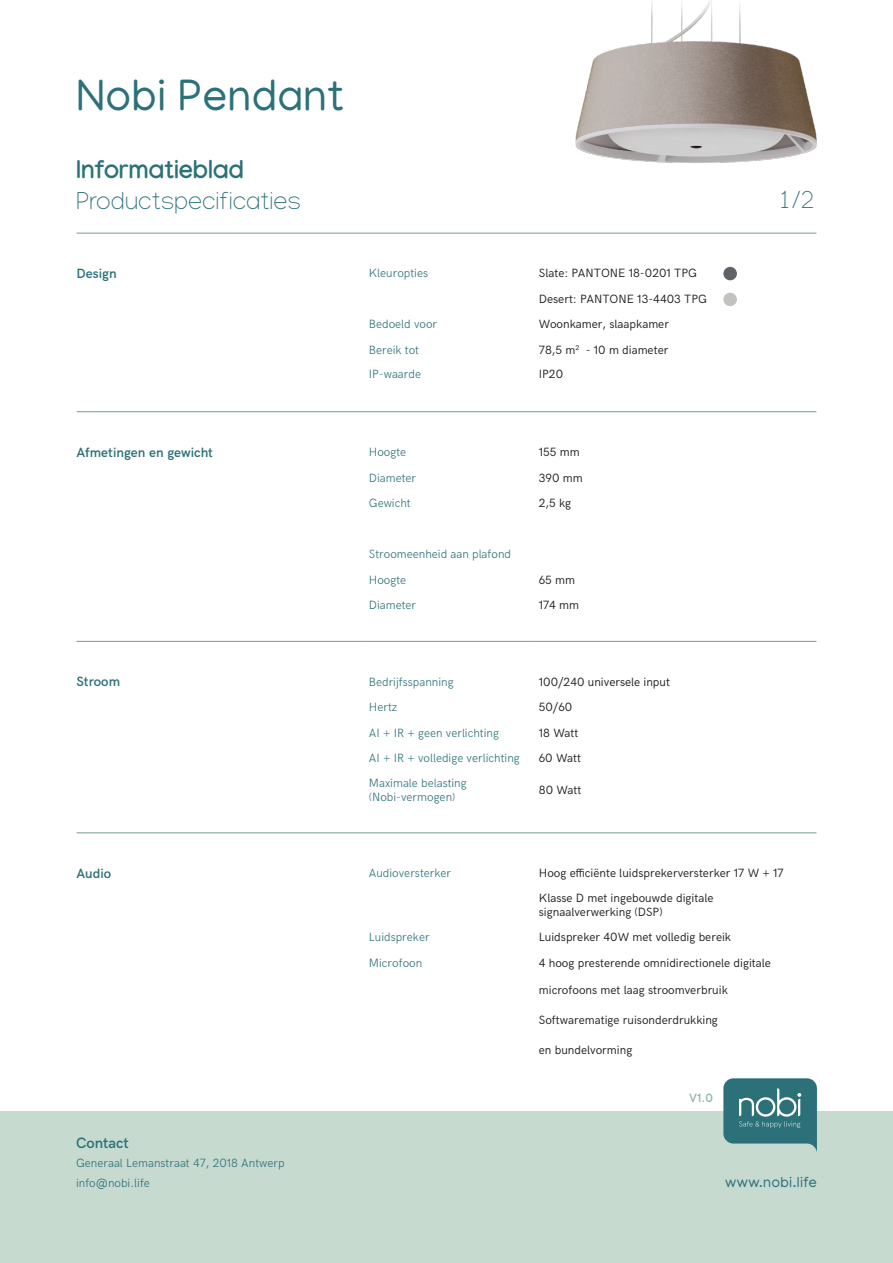
<style>
.page{position:relative;width:893px;height:1263px;background:#fff}
.page>*{position:absolute;margin:0;border:0;box-sizing:border-box;transform-origin:0 0}
.t1{font:45px "Manjari";color:#2c7179}
.t2{font:100 25.5px "Manjari";color:#2c7179}
.t3{font:700 25.5px "Manjari";color:#2c7179}
.t4{font:15px "Manjari";letter-spacing:.015em;color:#2c7179}
.t5{font:600 15px "HK Grotesk";color:#2c7179}
.t6{font:600 13.5px "HK Grotesk";color:#2c7179}
.t7{font:12px "HK Grotesk";color:#231f20}
.t8{font:300 12px/14.4px "HK Grotesk";color:#2c7179}
.t9{font:600 12px "HK Grotesk";color:#8fb5aa}
</style>
<div class="page">
<hr style="left:77px;top:233px;width:286px;height:1px;background:#719c8f">
<hr style="left:363px;top:233px;width:170px;height:1px;background:#719c8f">
<hr style="left:533px;top:233px;width:283px;height:1px;background:#719c8f">
<hr style="left:77px;top:411px;width:286px;height:1px;background:#719c8f">
<hr style="left:363px;top:411px;width:170px;height:1px;background:#719c8f">
<hr style="left:533px;top:411px;width:283px;height:1px;background:#719c8f">
<hr style="left:77px;top:641px;width:286px;height:1px;background:#719c8f">
<hr style="left:363px;top:641px;width:170px;height:1px;background:#719c8f">
<hr style="left:533px;top:641px;width:283px;height:1px;background:#719c8f">
<hr style="left:77px;top:833px;width:286px;height:1px;background:#719c8f">
<hr style="left:363px;top:833px;width:170px;height:1px;background:#719c8f">
<hr style="left:533px;top:833px;width:283px;height:1px;background:#719c8f">
<div style="left:0;top:1111px;width:893px;height:152px;background:#c6dad0"></div>
<img style="left:575px;top:0;width:242px;height:163px">
<svg style="left:723px;top:1078px;width:94px;height:74px;background:#4f898e"></svg>
<div style="left:723px;top:267px;width:14px;height:13px;background:#5f6266;border-radius:50%"></div>
<div style="left:723px;top:293px;width:14px;height:13px;background:#c2c2be;border-radius:50%"></div>
<p class="t1" style="left:76px;top:68px;width:270px">Nobi Pendant</p>
<p class="t3" style="left:76px;top:155px;width:169px">Informatieblad</p>
<p class="t2" style="left:76px;top:185px;width:226px">Productspecificaties</p>
<p class="t2" style="left:777px;top:184px;width:39px">1/2</p>
<p class="t6" style="left:77px;top:263px;width:42px">Design</p>
<p class="t8" style="left:369px;top:265px;width:61px">Kleuropties</p>
<p class="t7" style="left:539px;top:264px;width:160px">Slate: PANTONE 18-0201 TPG</p>
<p class="t7" style="left:539px;top:290px;width:170px">Desert: PANTONE 13-4403 TPG</p>
<p class="t8" style="left:369px;top:316px;width:70px">Bedoeld voor</p>
<p class="t7" style="left:539px;top:315px;width:132px">Woonkamer, slaapkamer</p>
<p class="t8" style="left:369px;top:342px;width:52px">Bereik tot</p>
<p class="t7" style="left:539px;top:341px;width:131px">78,5 m<sup>2</sup> - 10 m diameter</p>
<p class="t8" style="left:369px;top:365px;width:54px">IP-waarde</p>
<p class="t7" style="left:539px;top:364px;width:26px">IP20</p>
<p class="t6" style="left:77px;top:442px;width:138px">Afmetingen en gewicht</p>
<p class="t8" style="left:369px;top:444px;width:39px">Hoogte</p>
<p class="t7" style="left:539px;top:443px;width:42px">155 mm</p>
<p class="t8" style="left:369px;top:469px;width:49px">Diameter</p>
<p class="t7" style="left:539px;top:468px;width:45px">390 mm</p>
<p class="t8" style="left:369px;top:495px;width:43px">Gewicht</p>
<p class="t7" style="left:539px;top:494px;width:34px">2,5 kg</p>
<p class="t8" style="left:369px;top:546px;width:144px">Stroomeenheid aan plafond</p>
<p class="t8" style="left:369px;top:571px;width:39px">Hoogte</p>
<p class="t7" style="left:539px;top:570px;width:38px">65 mm</p>
<p class="t8" style="left:369px;top:597px;width:49px">Diameter</p>
<p class="t7" style="left:539px;top:596px;width:42px">174 mm</p>
<p class="t6" style="left:77px;top:672px;width:45px">Stroom</p>
<p class="t8" style="left:369px;top:673px;width:86px">Bedrijfsspanning</p>
<p class="t7" style="left:539px;top:672px;width:133px">100/240 universele input</p>
<p class="t8" style="left:369px;top:699px;width:30px">Hertz</p>
<p class="t7" style="left:539px;top:698px;width:35px">50/60</p>
<p class="t8" style="left:369px;top:724px;width:132px">AI + IR + geen verlichting</p>
<p class="t7" style="left:539px;top:723px;width:41px">18 Watt</p>
<p class="t8" style="left:369px;top:750px;width:152px">AI + IR + volledige verlichting</p>
<p class="t7" style="left:539px;top:749px;width:44px">60 Watt</p>
<p class="t8" style="left:369px;top:775px;width:99px">Maximale belasting (Nobi-vermogen)</p>
<p class="t7" style="left:539px;top:781px;width:44px">80 Watt</p>
<p class="t6" style="left:77px;top:863px;width:36px">Audio</p>
<p class="t8" style="left:369px;top:865px;width:84px">Audioversterker</p>
<p class="t7" style="left:539px;top:864px;width:246px">Hoog efficiënte luidsprekerversterker 17 W + 17</p>
<p class="t7" style="left:539px;top:889px;width:176px">Klasse D met ingebouwde digitale</p>
<p class="t7" style="left:539px;top:903px;width:125px">signaalverwerking (DSP)</p>
<p class="t8" style="left:369px;top:929px;width:62px">Luidspreker</p>
<p class="t7" style="left:539px;top:928px;width:194px">Luidspreker 40W met volledig bereik</p>
<p class="t8" style="left:369px;top:954px;width:55px">Microfoon</p>
<p class="t7" style="left:539px;top:953px;width:234px">4 hoog presterende omnidirectionele digitale</p>
<p class="t7" style="left:539px;top:981px;width:190px">microfoons met laag stroomverbruik</p>
<p class="t7" style="left:539px;top:1011px;width:181px">Softwarematige ruisonderdrukking</p>
<p class="t7" style="left:539px;top:1041px;width:95px">en bundelvorming</p>
<p class="t5" style="left:76px;top:1131px;width:54px">Contact</p>
<p class="t8" style="left:76px;top:1155px;width:210px">Generaal Lemanstraat 47, 2018 Antwerp</p>
<p class="t8" style="left:76px;top:1174px;width:75px">info@nobi.life</p>
<p class="t9" style="left:689px;top:1089px;width:25px">V1.0</p>
<p class="t4" style="left:725px;top:1173px;width:93px">www.nobi.life</p>
</div>
